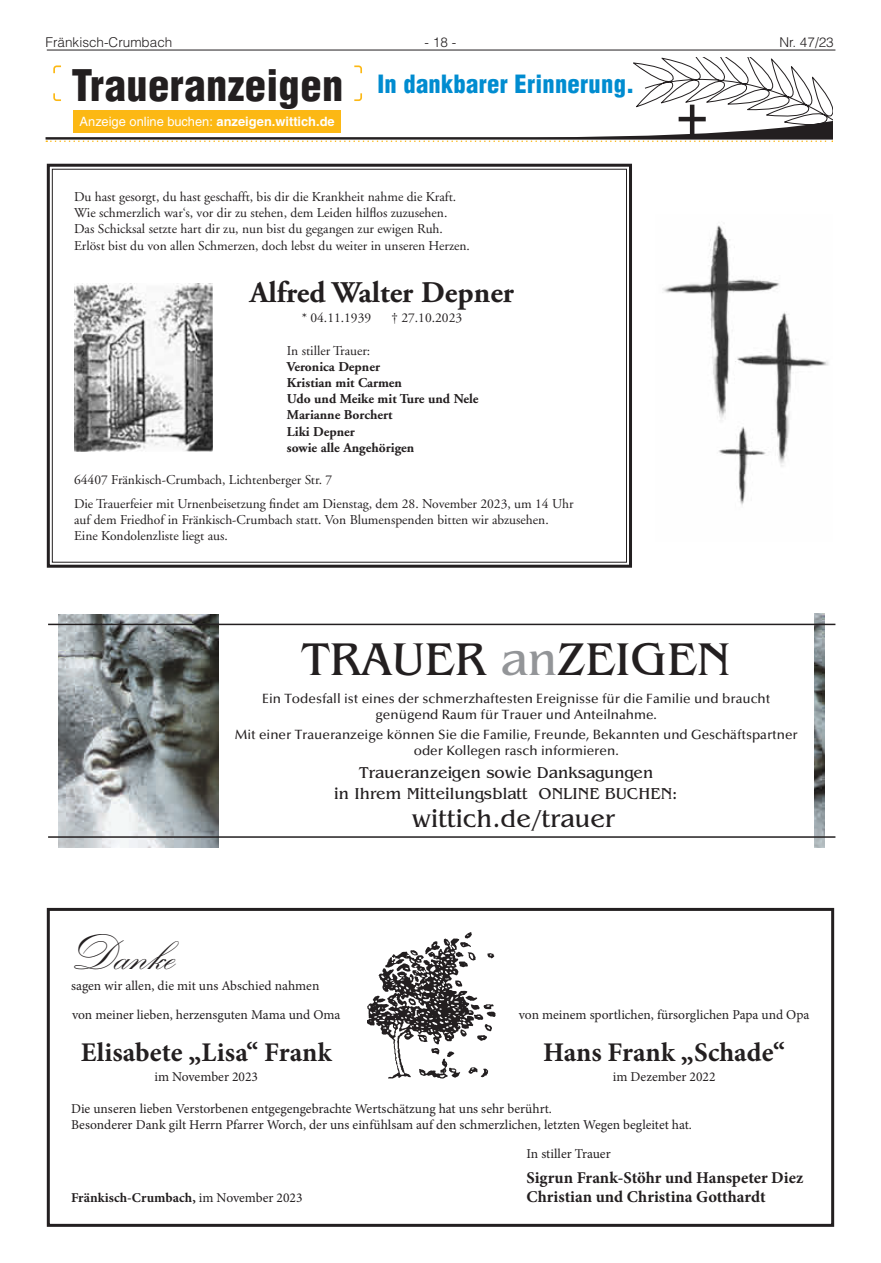
<style>
.page{position:relative;width:881px;height:1263px;background:#fff}
.page>*{position:absolute;margin:0;border:0;box-sizing:border-box;transform-origin:0 0}
.t1{font:700 49.5px "Kuenstler Script Two";color:#231f20}
.t2{font:48px "Benguiat";color:#231f20}
.t3{font:700 30px "Adobe Garamond LT";color:#231f20}
.t4{font:700 27px "Minion Pro";color:#231f20}
.t5{font:25.5px "Benguiat";color:#231f20}
.t6{font:900 condensed 24.6px "Helvetica LT";letter-spacing:.01em;color:#008cd0}
.t7{font:16.5px/21px "Benguiat";color:#231f20;text-align:center}
.t8{font:700 16.5px "Minion Pro";color:#231f20}
.t9{font:13.5px/16.2px "Adobe Garamond LT";color:#231f20}
.t10{font:13.5px/29px "Minion Pro";color:#231f20}
.t11{font:500 13.5px/15.8px "Optima LT";color:#231f20;text-align:center}
.t12{font:700 13.5px/16.2px "Adobe Garamond LT";color:#231f20}
.t13{font:700 13.5px "Minion Pro";color:#231f20}
.t14{font:300 13.5px "Helvetica LT";color:#231f20}
.t15{font:12.9px "Helvetica LT";color:#fff}
.s1{font-size:42.45px;color:#231f20}
.s2{font-weight:700}
.s3{color:#939598}
.s4{font-weight:400}
</style>
<div class="page">
<hr style="left:47px;top:50px;width:788px;height:1px;background:#231f20">
<img style="left:367px;top:932px;width:129px;height:147px">
<div style="left:47px;top:908px;width:786px;height:319px;border:3px solid #231f20"></div>
<svg style="left:47px;top:164px;width:584px;height:404px"></svg>
<img style="left:74px;top:283px;width:138px;height:168px">
<svg style="left:45px;top:57px;width:787px;height:85px"></svg>
<div style="left:73px;top:110px;width:267px;height:22px;background:#fcb814"></div>
<img style="left:59px;top:614px;width:159px;height:234px">
<img style="left:813px;top:614px;width:11px;height:234px">
<hr style="left:48px;top:836px;width:787px;height:2px;background:#231f20">
<hr style="left:48px;top:624px;width:787px;height:1px;background:#231f20">
<img style="left:662px;top:225px;width:167px;height:280px">
<p class="t14" style="left:45px;top:34px;width:128px">Fränkisch-Crumbach</p>
<p class="t14" style="left:424px;top:34px;width:33px">- 18 -</p>
<p class="t14" style="left:779px;top:34px;width:56px">Nr. 47/23</p>
<h3 class="t6" style="left:72px;top:68px;width:564px"><span class="s1">Traueranzeigen</span> In dankbarer Erinnerung.</h3>
<p class="t15" style="left:80px;top:114px;width:256px">Anzeige online buchen: <span class="s2">anzeigen.wittich.de</span></p>
<p class="t9" style="left:74px;top:188px;width:397px">Du hast gesorgt, du hast geschafft, bis dir die Krankheit nahme die Kraft.<br>Wie schmerzlich war‘s, vor dir zu stehen, dem Leiden hilflos zuzusehen.<br>Das Schicksal setzte hart dir zu, nun bist du gegangen zur ewigen Ruh.<br>Erlöst bist du von allen Schmerzen, doch lebst du weiter in unseren Herzen.</p>
<h3 class="t3" style="left:250px;top:274px;width:265px">Alfred Walter Depner</h3>
<p class="t9" style="left:301px;top:310px;width:71px">* 04.11.1939</p>
<p class="t9" style="left:391px;top:310px;width:72px">† 27.10.2023</p>
<p class="t9" style="left:287px;top:342px;width:85px">In stiller Trauer:</p>
<p class="t12" style="left:287px;top:358px;width:193px">Veronica Depner<br>Kristian mit Carmen<br>Udo und Meike mit Ture und Nele<br>Marianne Borchert<br>Liki Depner<br>sowie alle Angehörigen</p>
<p class="t9" style="left:74px;top:468px;width:500px;line-height:23.7px">64407 Fränkisch-Crumbach, Lichtenberger Str. 7<br>Die Trauerfeier mit Urnenbeisetzung findet am Dienstag, dem 28. November 2023, um 14 Uhr</p>
<p class="t9" style="left:74px;top:512px;width:476px">auf dem Friedhof in Fränkisch-Crumbach statt. Von Blumenspenden bitten wir abzusehen.<br>Eine Kondolenzliste liegt aus.</p>
<h2 class="t2" style="left:302px;top:633px;width:430px">TRAUER <span class="s3">an</span>ZEIGEN</h2>
<p class="t11" style="left:262px;top:691px;width:509px">Ein Todesfall ist eines der schmerzhaftesten Ereignisse für die Familie und braucht genügend Raum für Trauer und Anteilnahme.</p>
<p class="t11" style="left:234px;top:727px;width:564px">Mit einer Traueranzeige können Sie die Familie, Freunde, Bekannten und Geschäftspartner oder Kollegen rasch informieren.</p>
<p class="t7" style="left:334px;top:763px;width:344px">Traueranzeigen sowie Danksagungen<br>in Ihrem Mitteilungsblatt ONLINE BUCHEN:</p>
<h3 class="t5" style="left:411px;top:805px;width:204px">wittich.de/trauer</h3>
<h1 class="t1" style="left:71px;top:927px;width:103px">Danke</h1>
<p class="t10" style="left:71px;top:971px;width:271px">sagen wir allen, die mit uns Abschied nahmen von meiner lieben, herzensguten Mama und Oma</p>
<p class="t10" style="left:518px;top:1000px;width:292px">von meinem sportlichen, fürsorglichen Papa und Opa</p>
<h3 class="t4" style="left:81px;top:1033px;width:252px">Elisabete „Lisa“ Frank</h3>
<h3 class="t4" style="left:543px;top:1033px;width:243px">Hans Frank „Schade“</h3>
<p class="t10" style="left:154px;top:1062px;width:105px">im November 2023</p>
<p class="t10" style="left:612px;top:1062px;width:104px">im Dezember 2022</p>
<p class="t10" style="left:71px;top:1101px;width:622px;line-height:16.2px">Die unseren lieben Verstorbenen entgegengebrachte Wertschätzung hat uns sehr berührt.<br>Besonderer Dank gilt Herrn Pfarrer Worch, der uns einfühlsam auf den schmerzlichen, letzten Wegen begleitet hat.</p>
<p class="t10" style="left:526px;top:1140px;width:86px">In stiller Trauer</p>
<p class="t8" style="left:526px;top:1165px;width:278px">Sigrun Frank-Stöhr und Hanspeter Diez</p>
<p class="t13" style="left:71px;top:1188px;width:233px">Fränkisch-Crumbach, <span class="s4">im November 2023</span></p>
<p class="t8" style="left:526px;top:1185px;width:240px">Christian und Christina Gotthardt</p>
</div>
